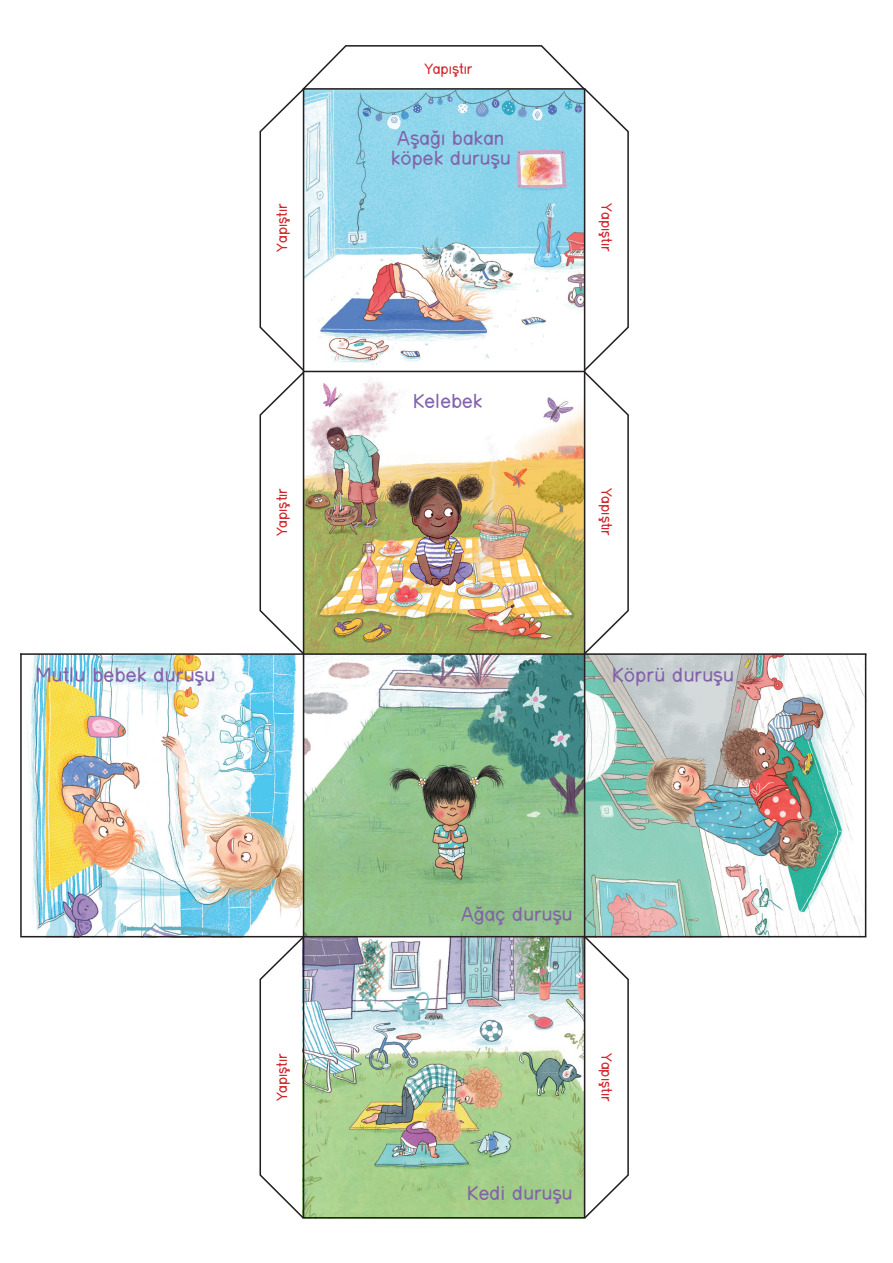
<style>
.page{position:relative;width:893px;height:1263px;background:#fff}
.page>*{position:absolute;margin:0;border:0;box-sizing:border-box;transform-origin:0 0}
.t1{font:16.8px "Agalapa";color:#8362aa}
.t2{font:16.5px "Agalapa";color:#8362aa}
.t3{font:12.3px "Agalapa";color:#d1232a}
</style>
<div class="page">
<img style="left:306px;top:656px;width:276px;height:559px">
<img style="left:585px;top:655px;width:280px;height:281px">
<img style="left:22px;top:655px;width:281px;height:281px">
<hr style="left:20px;top:653px;width:846px;height:2px;background:#231f20">
<hr style="left:20px;top:936px;width:846px;height:1px;background:#231f20">
<hr style="left:20px;top:653px;width:2px;height:283px;background:#231f20">
<hr style="left:865px;top:654px;width:1px;height:282px;background:#231f20">
<svg style="left:259px;top:934px;width:47px;height:285px"></svg>
<svg style="left:583px;top:934px;width:47px;height:285px"></svg>
<img style="left:259px;top:45px;width:371px;height:611px">
<p class="t3" style="left:424px;top:60px;width:50px">Yapıştır</p>
<p class="t3" style="left:273px;top:252px;width:50px;rotate:-90deg">Yapıştır</p>
<p class="t3" style="left:273px;top:536px;width:50px;rotate:-90deg">Yapıştır</p>
<p class="t2" style="left:397px;top:126px;width:109px">Aşağı bakan</p>
<p class="t2" style="left:391px;top:146px;width:121px">köpek duruşu</p>
<p class="t2" style="left:413px;top:389px;width:71px">Kelebek</p>
<p class="t3" style="left:615px;top:203px;width:50px;rotate:90deg">Yapıştır</p>
<p class="t3" style="left:615px;top:488px;width:50px;rotate:90deg">Yapıştır</p>
<p class="t1" style="left:35px;top:663px;width:181px">Mutlu bebek duruşu</p>
<p class="t1" style="left:612px;top:663px;width:124px">Köprü duruşu</p>
<p class="t3" style="left:273px;top:1101px;width:50px;rotate:-90deg">Yapıştır</p>
<p class="t2" style="left:461px;top:902px;width:113px">Ağaç duruşu</p>
<p class="t3" style="left:615px;top:1053px;width:50px;rotate:90deg">Yapıştır</p>
<p class="t2" style="left:467px;top:1182px;width:107px">Kedi duruşu</p>
</div>
